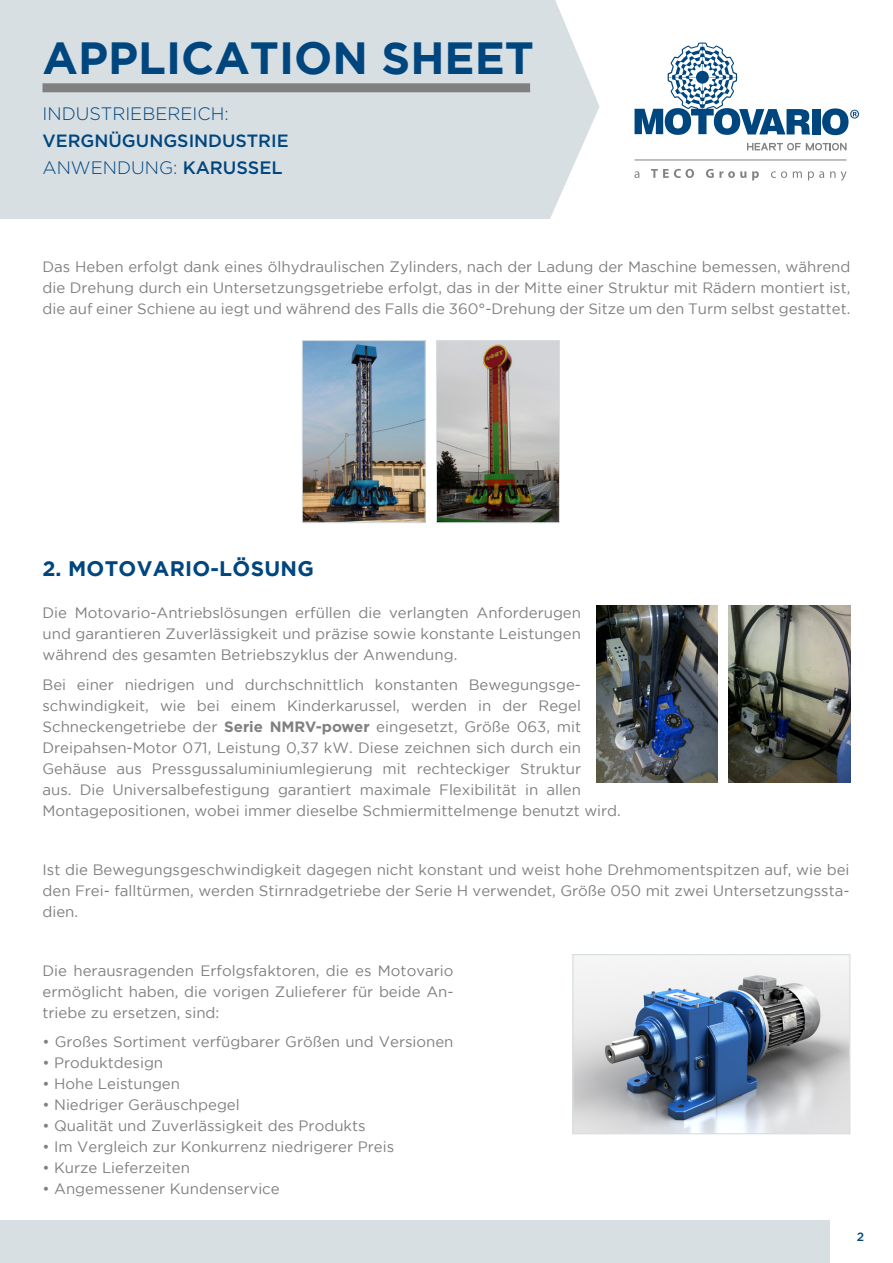
<style>
.page{position:relative;width:893px;height:1263px;background:#fff}
.page>*{position:absolute;margin:0;border:0;box-sizing:border-box;transform-origin:0 0}
.t1{font:700 45px "Gotham";color:#00467e}
.t2{font:700 21px "Gotham";letter-spacing:.015em;color:#00467e}
.t3{font:300 18px "Gotham";color:#00467e}
.t4{font:500 17.7px "Gotham";color:#00467e}
.t5{font:15px/21px "Gotham";color:#808083;text-align:justify}
.t6{font:500 12px "Gotham";color:#00467e}
.s1{font-weight:500}
.s2{font-weight:700}
</style>
<div class="page">
<div style="left:0;top:0;width:600px;height:219px;background:#d8dfe3"></div>
<svg style="left:747px;top:143px;width:99px;height:7px"></svg>
<div style="left:812px;top:109px;width:8px;height:25px;background:#00467e"></div>
<svg style="left:822px;top:108px;width:37px;height:27px"></svg>
<svg style="left:635px;top:43px;width:175px;height:92px"></svg>
<hr style="left:635px;top:160px;width:211px;height:1px;background:#808083">
<svg style="left:634px;top:169px;width:213px;height:12px"></svg>
<img style="left:304px;top:342px;width:120px;height:179px">
<div style="left:302px;top:340px;width:124px;height:183px;border:1px solid #d8dfe3"></div>
<img style="left:438px;top:342px;width:120px;height:179px">
<div style="left:436px;top:340px;width:124px;height:183px;border:1px solid #d8dfe3"></div>
<img style="left:596px;top:605px;width:122px;height:177px">
<img style="left:729px;top:605px;width:121px;height:177px">
<img style="left:574px;top:959px;width:274px;height:173px">
<div style="left:572px;top:954px;width:278px;height:180px;border:1px solid #d8dfe3"></div>
<div style="left:0;top:1220px;width:829px;height:43px;background:#d8dfe3"></div>
<div style="left:43px;top:83px;width:487px;height:9px;background:#808083"></div>
<h1 class="t1" style="left:43px;top:32px;width:493px">APPLICATION SHEET</h1>
<p class="t3" style="left:43px;top:103px;width:188px">INDUSTRIEBEREICH:</p>
<p class="t4" style="left:43px;top:130px;width:248px">VERGNÜGUNGSINDUSTRIE</p>
<p class="t3" style="left:43px;top:157px;width:242px">ANWENDUNG: <span class="s1">KARUSSEL</span></p>
<p class="t5" style="left:43px;top:256px;width:809px">Das Heben erfolgt dank eines ölhydraulischen Zylinders, nach der Ladung der Maschine bemessen, während die Drehung durch ein Untersetzungsgetriebe erfolgt, das in der Mitte einer Struktur mit Rädern montiert ist, die auf einer Schiene au iegt und während des Falls die 360°-Drehung der Sitze um den Turm selbst gestattet.</p>
<p class="t2" style="left:43px;top:556px;width:273px">2. MOTOVARIO-LÖSUNG</p>
<p class="t5" style="left:43px;top:602px;width:540px">Die Motovario-Antriebslösungen erfüllen die verlangten Anforderugen und garantieren Zuverlässigkeit und präzise sowie konstante Leistungen während des gesamten Betriebszyklus der Anwendung.</p>
<p class="t5" style="left:43px;top:674px;width:580px;text-align:left">Bei einer niedrigen und durchschnittlich konstanten Bewegungsge&shy;schwindigkeit, wie bei einem Kinderkarussel, werden in der Regel Schneckengetriebe der <span class="s2">Serie NMRV-power</span> eingesetzt, Größe 063, mit Dreipahsen-Motor 071, Leistung 0,37 kW. Diese zeichnen sich durch ein Gehäuse aus Pressgussaluminiumlegierung mit rechteckiger Struktur<br>aus. Die Universalbefestigung garantiert maximale Flexibilität in allen Montagepositionen, wobei immer dieselbe Schmiermittelmenge benutzt wird.</p>
<p class="t5" style="left:43px;top:859px;width:809px">Ist die Bewegungsgeschwindigkeit dagegen nicht konstant und weist hohe Drehmomentspitzen auf, wie bei den Frei- falltürmen, werden Stirnradgetriebe der Serie H verwendet, Größe 050 mit zwei Untersetzungssta&shy;dien.</p>
<p class="t5" style="left:43px;top:960px;width:413px">Die herausragenden Erfolgsfaktoren, die es Motovario ermöglicht haben, die vorigen Zulieferer für beide An&shy;triebe zu ersetzen, sind:</p>
<p class="t5" style="left:43px;top:1031px;width:412px">• Großes Sortiment verfügbarer Größen und Versionen</p>
<p class="t5" style="left:43px;top:1052px;width:122px">• Produktdesign</p>
<p class="t5" style="left:43px;top:1073px;width:139px">• Hohe Leistungen</p>
<p class="t5" style="left:43px;top:1094px;width:199px">• Niedriger Geräuschpegel</p>
<p class="t5" style="left:43px;top:1115px;width:325px">• Qualität und Zuverlässigkeit des Produkts</p>
<p class="t5" style="left:43px;top:1136px;width:353px">• Im Vergleich zur Konkurrenz niedrigerer Preis</p>
<p class="t5" style="left:43px;top:1157px;width:149px">• Kurze Lieferzeiten</p>
<p class="t5" style="left:43px;top:1178px;width:239px">• Angemessener Kundenservice</p>
<p class="t6" style="left:857px;top:1229px;width:9px">2</p>
</div>
